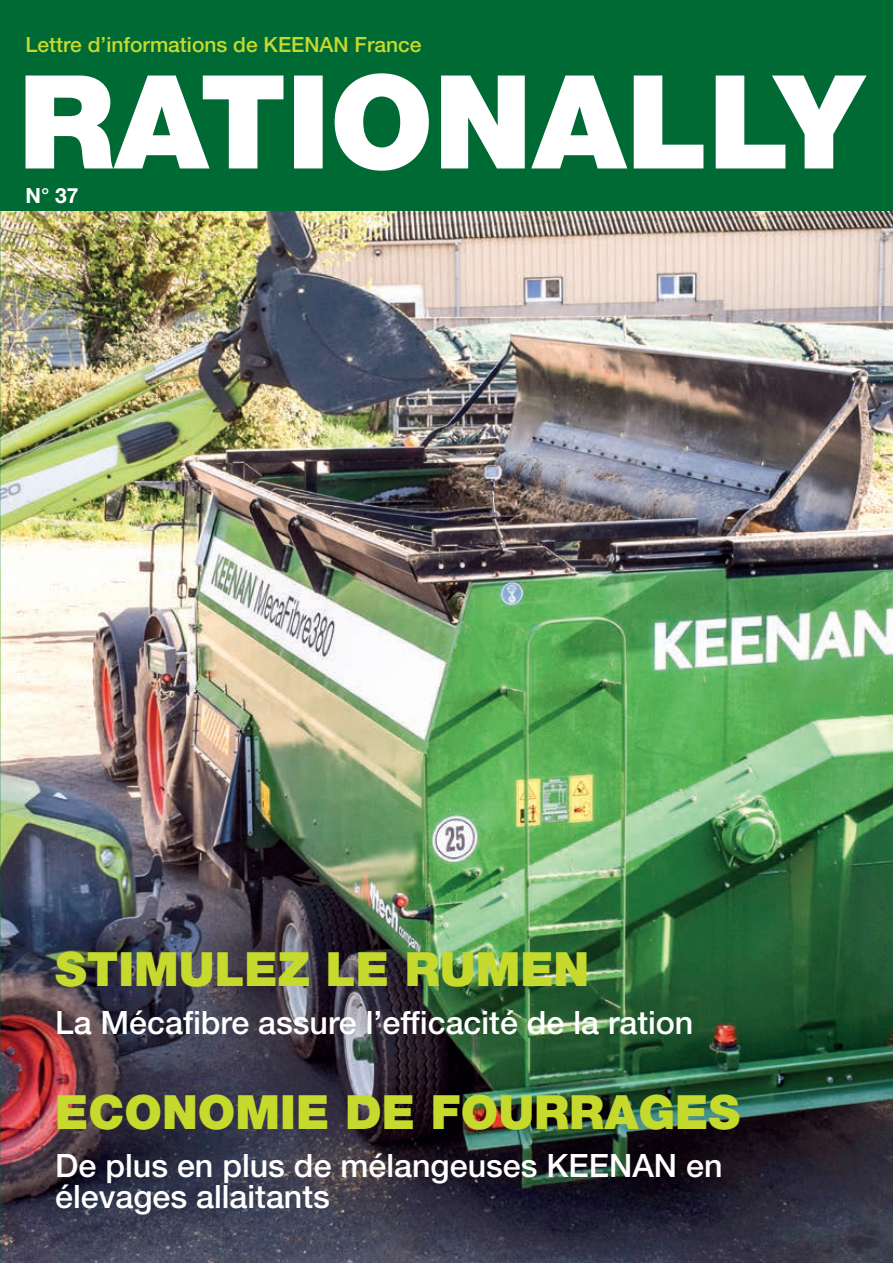
<style>
.page{position:relative;width:893px;height:1263px;background:#fff}
.page>*{position:absolute;margin:0;border:0;box-sizing:border-box;transform-origin:0 0}
.t1{font:900 47.25px "Helvetica Neue LT Std";color:#c6d92d}
.t2{font:500 32.25px/31.2px "Helvetica Neue LT Std";color:#fff}
.t3{font:500 21px "Helvetica Neue LT Std";color:#c6d92d}
.t4{font:700 21px "Helvetica Neue LT Std";color:#fff}
</style>
<div class="page">
<div style="left:0;top:0;width:893px;height:950px;background:#006a35"></div>
<img style="left:0;top:212px;width:893px;height:1051px">
<svg style="left:26px;top:73px;width:840px;height:98px;fill:#fff"></svg>
<p class="t3" style="left:26px;top:32px;width:398px">Lettre d’informations de KEENAN France</p>
<p class="t4" style="left:26px;top:183px;width:55px">N° 37</p>
<h1 class="t1" style="left:55px;top:941px;width:536px">STIMULEZ LE RUMEN</h1>
<p class="t2" style="left:55px;top:1007px;width:640px">La Mécafibre assure l’efficacité de la ration</p>
<h1 class="t1" style="left:55px;top:1084px;width:686px">ECONOMIE DE FOURRAGES</h1>
<p class="t2" style="left:55px;top:1149px;width:669px">De plus en plus de mélangeuses KEENAN en élevages allaitants</p>
</div>
